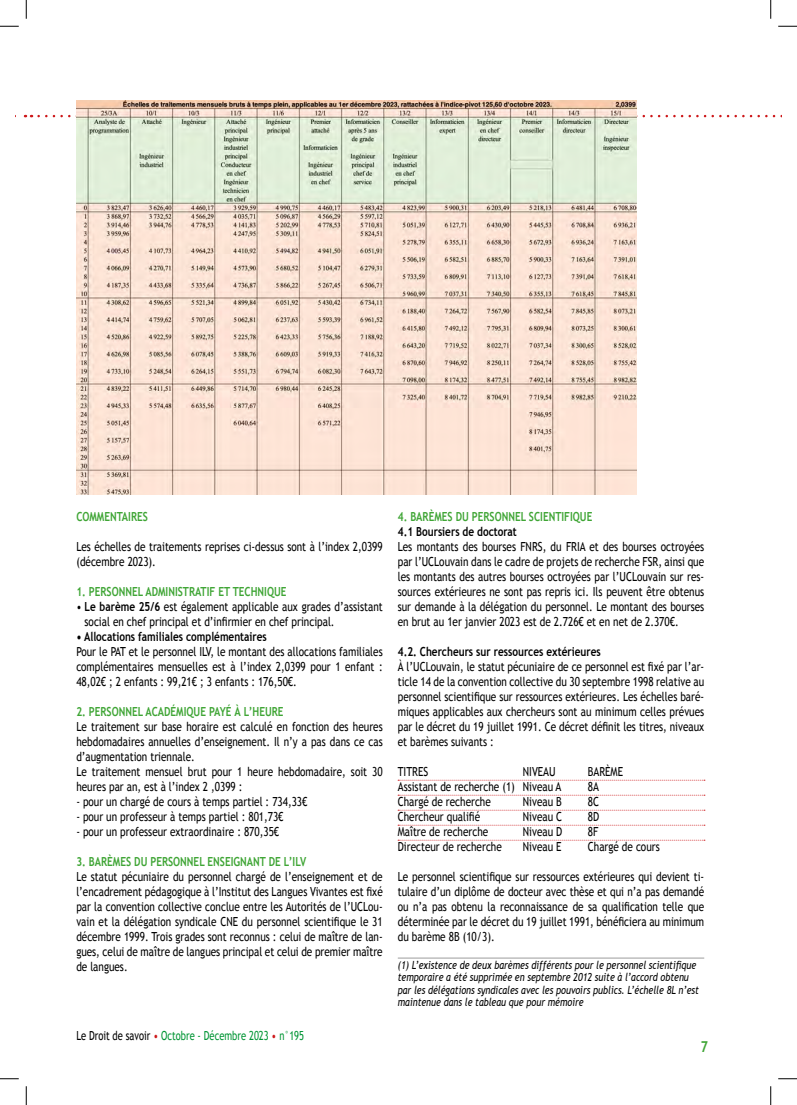
<style>
.page{position:relative;width:797px;height:1105px;background:#fff}
.page>*{position:absolute;margin:0;border:0;box-sizing:border-box;transform-origin:0 0}
.t1{font:700 15px "Trebuchet MS";color:#3fa535;scale:.81 1}
.t2{font:12.5px/15px "Trebuchet MS";color:#000;text-align:justify;scale:.8 1}
.t3{font:700 12.5px "Trebuchet MS";color:#3fa535;scale:.8 1}
.t4{font:700 12.5px "Trebuchet MS";color:#000;scale:.8 1}
.t5{font:12.5px "Trebuchet MS";color:#009534;scale:.75 1}
.t6{font:italic 11.25px/12.5px "Trebuchet MS";color:#000;scale:.8 1}
.s1{font-weight:700}
.s2{color:#000}
.s3{color:#cd1719}
</style>
<div class="page">
<svg style="left:39px;top:115px;width:742px;height:2px"></svg>
<svg style="left:23px;top:115px;width:9px;height:2px"></svg>
<svg style="left:398px;top:780px;width:307px;height:1px"></svg>
<svg style="left:398px;top:795px;width:307px;height:1px"></svg>
<svg style="left:398px;top:810px;width:307px;height:1px"></svg>
<svg style="left:398px;top:825px;width:307px;height:1px"></svg>
<svg style="left:398px;top:840px;width:307px;height:1px"></svg>
<hr style="left:398px;top:958px;width:306px;height:1px;background:#9d9d9c">
<img style="left:76px;top:101px;width:560px;height:394px">
<svg style="left:0;top:25px;width:19px;height:2px"></svg>
<svg style="left:778px;top:25px;width:19px;height:2px"></svg>
<svg style="left:0;top:1078px;width:19px;height:1px"></svg>
<svg style="left:778px;top:1078px;width:19px;height:1px"></svg>
<svg style="left:25px;top:0;width:2px;height:19px"></svg>
<svg style="left:25px;top:1086px;width:2px;height:19px"></svg>
<svg style="left:770px;top:0;width:1px;height:19px"></svg>
<svg style="left:770px;top:1086px;width:1px;height:19px"></svg>
<p class="t3" style="left:76px;top:509px;width:91px">COMMENTAIRES</p>
<p class="t2" style="left:76px;top:539px;width:384px">Les échelles de traitements reprises ci-dessus sont à l’index 2,0399 (décembre 2023).</p>
<p class="t3" style="left:76px;top:584px;width:264px">1. PERSONNEL ADMINISTRATIF ET TECHNIQUE</p>
<p class="t2" style="left:85px;top:599px;width:374px;text-indent:-8px">• <span class="s1">Le barème 25/6</span> est également applicable aux grades d’assistant social en chef principal et d’infirmier en chef principal.</p>
<p class="t4" style="left:76px;top:629px;width:240px">• Allocations familiales complémentaires</p>
<p class="t2" style="left:76px;top:644px;width:384px">Pour le PAT et le personnel ILV, le montant des allocations familiales complémentaires mensuelles est à l’index 2,0399 pour 1 enfant :<br>48,02€ ; 2 enfants : 99,21€ ; 3 enfants : 176,50€.</p>
<p class="t3" style="left:76px;top:704px;width:261px">2. PERSONNEL ACADÉMIQUE PAYÉ À L’HEURE</p>
<p class="t2" style="left:76px;top:719px;width:384px;text-align:left">Le traitement sur base horaire est calculé en fonction des heures hebdomadaires annuelles d’enseignement. Il n’y a pas dans ce cas d’augmentation triennale.<br>Le traitement mensuel brut pour 1 heure hebdomadaire, soit 30 heures par an, est à l’index 2 ,0399 :</p>
<p class="t2" style="left:76px;top:794px;width:290px">- pour un chargé de cours à temps partiel : 734,33€</p>
<p class="t2" style="left:76px;top:809px;width:260px">- pour un professeur à temps partiel : 801,73€</p>
<p class="t2" style="left:76px;top:824px;width:255px">- pour un professeur extraordinaire : 870,35€</p>
<p class="t3" style="left:76px;top:854px;width:289px">3. BARÈMES DU PERSONNEL ENSEIGNANT DE L’ILV</p>
<p class="t2" style="left:76px;top:869px;width:384px">Le statut pécuniaire du personnel chargé de l’enseignement et de l’encadrement pédagogique à l’Institut des Langues Vivantes est fixé par la convention collective conclue entre les Autorités de l’UCLou&shy;vain et la délégation syndicale CNE du personnel scientifique le 31 décembre 1999. Trois grades sont reconnus : celui de maître de lan&shy;gues, celui de maître de langues principal et celui de premier maître de langues.</p>
<p class="t5" style="left:76px;top:1028px;width:305px"><span class="s2">Le Droit de savoir</span> <span class="s3">•</span> Octobre - Décembre 2023 <span class="s3">•</span> n°195</p>
<p class="t3" style="left:398px;top:509px;width:245px">4. BARÈMES DU PERSONNEL SCIENTIFIQUE</p>
<p class="t4" style="left:398px;top:524px;width:150px">4.1 Boursiers de doctorat</p>
<p class="t2" style="left:398px;top:539px;width:384px">Les montants des bourses FNRS, du FRIA et des bourses octroyées par l’UCLouvain dans le cadre de projets de recherche FSR, ainsi que les montants des autres bourses octroyées par l’UCLouvain sur res&shy;sources extérieures ne sont pas repris ici. Ils peuvent être obtenus sur demande à la délégation du personnel. Le montant des bourses en brut au 1er janvier 2023 est de 2.726€ et en net de 2.370€.</p>
<p class="t4" style="left:398px;top:644px;width:255px">4.2. Chercheurs sur ressources extérieures</p>
<p class="t2" style="left:398px;top:659px;width:384px">À l’UCLouvain, le statut pécuniaire de ce personnel est fixé par l’ar&shy;ticle 14 de la convention collective du 30 septembre 1998 relative au personnel scientifique sur ressources extérieures. Les échelles baré&shy;miques applicables aux chercheurs sont au minimum celles prévues par le décret du 19 juillet 1991. Ce décret définit les titres, niveaux et barèmes suivants :</p>
<p class="t2" style="left:398px;top:764px;width:39px">TITRES</p>
<p class="t2" style="left:523px;top:764px;width:42px">NIVEAU</p>
<p class="t2" style="left:588px;top:764px;width:45px">BARÈME</p>
<p class="t2" style="left:398px;top:779px;width:206px">Assistant de recherche (1) Niveau A</p>
<p class="t2" style="left:588px;top:779px;width:15px">8A</p>
<p class="t2" style="left:398px;top:794px;width:118px">Chargé de recherche</p>
<p class="t2" style="left:523px;top:794px;width:50px">Niveau B</p>
<p class="t2" style="left:588px;top:794px;width:16px">8C</p>
<p class="t2" style="left:398px;top:809px;width:104px">Chercheur qualifié</p>
<p class="t2" style="left:523px;top:809px;width:51px">Niveau C</p>
<p class="t2" style="left:588px;top:809px;width:16px">8D</p>
<p class="t2" style="left:398px;top:824px;width:115px">Maître de recherche</p>
<p class="t2" style="left:523px;top:824px;width:51px">Niveau D</p>
<p class="t2" style="left:588px;top:824px;width:15px">8F</p>
<p class="t2" style="left:398px;top:839px;width:132px">Directeur de recherche</p>
<p class="t2" style="left:523px;top:839px;width:50px">Niveau E</p>
<p class="t2" style="left:588px;top:839px;width:91px">Chargé de cours</p>
<p class="t2" style="left:398px;top:869px;width:384px">Le personnel scientifique sur ressources extérieures qui devient ti&shy;tulaire d’un diplôme de docteur avec thèse et qui n’a pas demandé ou n’a pas obtenu la reconnaissance de sa qualification telle que déterminée par le décret du 19 juillet 1991, bénéficiera au minimum du barème 8B (10/3).</p>
<p class="t6" style="left:398px;top:959px;width:378px">(1) L’existence de deux barèmes différents pour le personnel scientifique temporaire a été supprimée en septembre 2012 suite à l’accord obtenu par les délégations syndicales avec les pouvoirs publics. L’échelle 8L n’est maintenue dans le tableau que pour mémoire</p>
<p class="t1" style="left:700px;top:1038px;width:10px">7</p>
</div>
